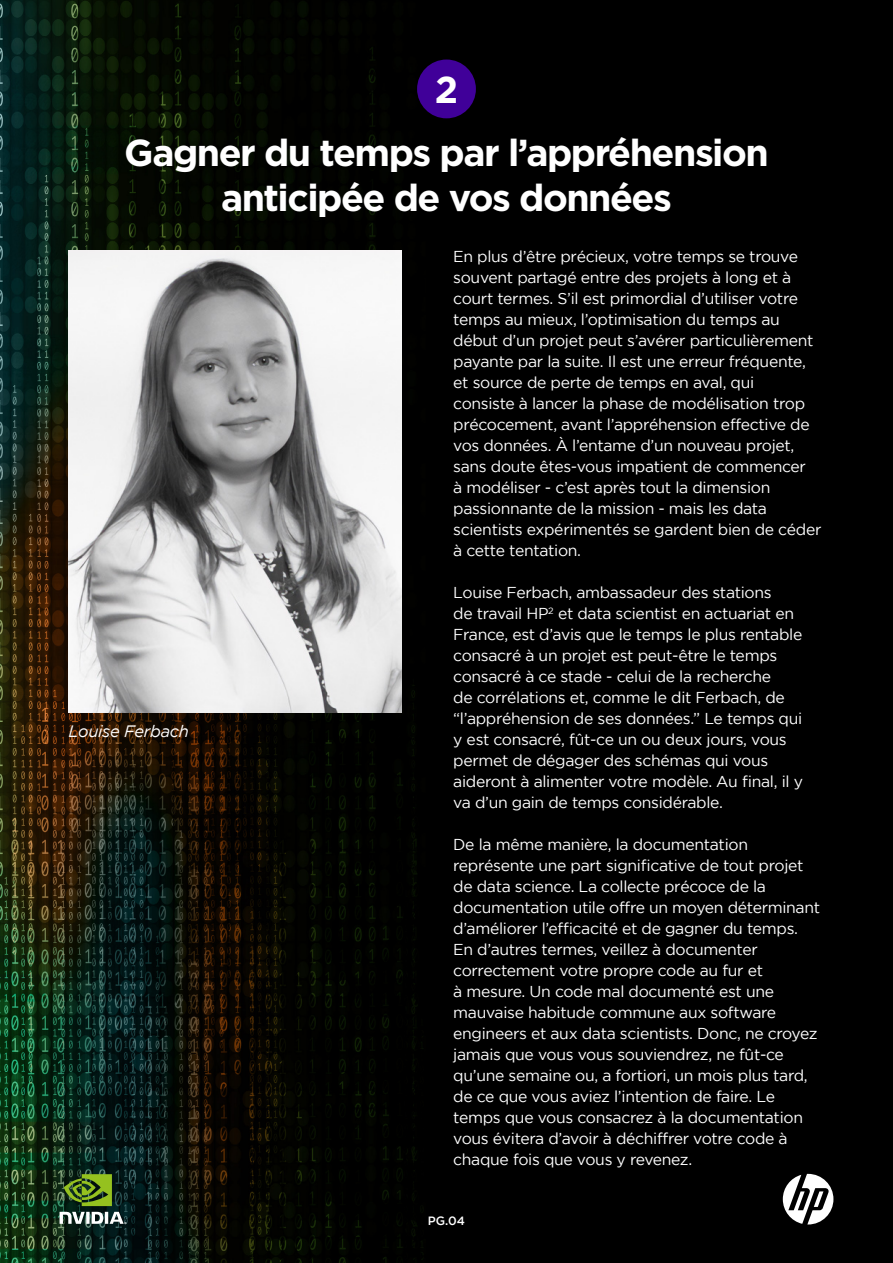
<style>
.page{position:relative;width:893px;height:1263px;background:#000}
.page>*{position:absolute;margin:0;border:0;box-sizing:border-box;transform-origin:0 0}
.t1{font:700 37.5px/45px "Gotham";letter-spacing:-.04em;color:#fff;text-align:center}
.t2{font:italic 16.5px "Gotham";letter-spacing:-.02em;color:#fff}
.t3{font:15.75px/21px "Gotham";letter-spacing:-.02em;color:#fff}
.t4{font:500 12px "Gotham";color:#fff}
</style>
<div class="page">
<img style="left:0;top:0;width:476px;height:1263px">
<img style="left:68px;top:250px;width:333px;height:462px">
<div style="left:417px;top:60px;width:59px;height:58px;background:#400099;border-radius:50%"></div>
<svg style="left:783px;top:1174px;width:50px;height:50px"></svg>
<svg style="left:60px;top:1212px;width:66px;height:12px"></svg>
<svg style="left:64px;top:1174px;width:48px;height:32px;background:#5c7f1d"></svg>
<h1 class="t1" style="left:435px;top:67px;width:25px">2</h1>
<h1 class="t1" style="left:124px;top:130px;width:646px">Gagner du temps par l’appréhension anticipée de vos données</h1>
<p class="t2" style="left:68px;top:722px;width:122px">Louise Ferbach</p>
<p class="t3" style="left:453px;top:246px;width:370px">En plus d’être précieux, votre temps se trouve souvent partagé entre des projets à long et à court termes. S’il est primordial d’utiliser votre temps au mieux, l’optimisation du temps au début d’un projet peut s’avérer particulièrement payante par la suite. Il est une erreur fréquente, et source de perte de temps en aval, qui<br>consiste à lancer la phase de modélisation trop précocement, avant l’appréhension effective de vos données. À l’entame d’un nouveau projet, sans doute êtes-vous impatient de commencer<br>à modéliser - c’est après tout la dimension passionnante de la mission - mais les data scientists expérimentés se gardent bien de céder à cette tentation.</p>
<p class="t3" style="left:453px;top:582px;width:351px">Louise Ferbach, ambassadeur des stations<br>de travail HP<sup>2</sup> et data scientist en actuariat en France, est d’avis que le temps le plus rentable consacré à un projet est peut-être le temps consacré à ce stade - celui de la recherche<br>de corrélations et, comme le dit Ferbach, de “l’appréhension de ses données.” Le temps qui y est consacré, fût-ce un ou deux jours, vous permet de dégager des schémas qui vous aideront à alimenter votre modèle. Au final, il y va d’un gain de temps considérable.</p>
<p class="t3" style="left:453px;top:834px;width:368px">De la même manière, la documentation représente une part significative de tout projet de data science. La collecte précoce de la documentation utile offre un moyen déterminant d’améliorer l’efficacité et de gagner du temps.<br>En d’autres termes, veillez à documenter correctement votre propre code au fur et<br>à mesure. Un code mal documenté est une mauvaise habitude commune aux software engineers et aux data scientists. Donc, ne croyez jamais que vous vous souviendrez, ne fût-ce qu’une semaine ou, a fortiori, un mois plus tard, de ce que vous aviez l’intention de faire. Le temps que vous consacrez à la documentation vous évitera d’avoir à déchiffrer votre code à chaque fois que vous y revenez.</p>
<p class="t4" style="left:428px;top:1213px;width:39px">PG.04</p>
</div>
